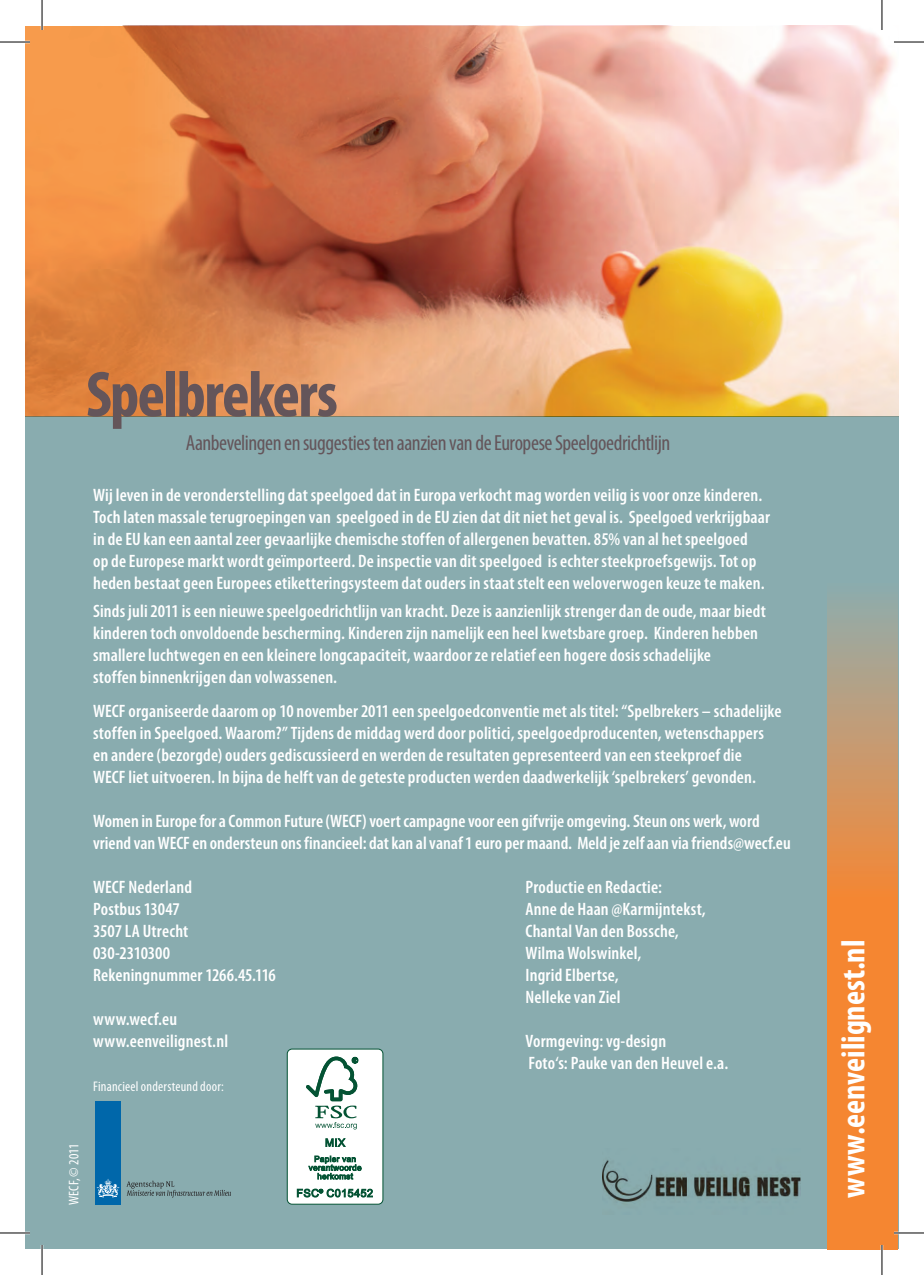
<style>
.page{position:relative;width:924px;height:1275px;background:#fff}
.page>*{position:absolute;margin:0;border:0;box-sizing:border-box;transform-origin:0 0}
.Fließtext{font:700 condensed 65.4px "Myriad Pro";letter-spacing:-.025em;color:#64555a}
.t1{font:700 condensed 33.4px "Myriad Pro";color:#fff}
.Fließtext-2{font:condensed 22px "Myriad Pro";letter-spacing:-.02em;color:#64555a}
.Kasten_Text_Uranabba{font:600 condensed 18px/22px "Myriad Pro";letter-spacing:.01em;color:#fff}
.Kasten_Text_Uranabba-2{font:condensed 14px "Myriad Pro";letter-spacing:.015em;color:#fff}
</style>
<div class="page">
<div style="left:25px;top:416px;width:873px;height:832px;background:#89acaf"></div>
<img style="left:25px;top:26px;width:857px;height:390px">
<svg style="left:826px;top:603px;width:71px;height:647px;background:#de8f4e"></svg>
<div style="left:287px;top:1049px;width:96px;height:155px;background:#fff;border-radius:5px"></div>
<div style="left:286px;top:1048px;width:97px;height:156px;border:1px solid #045334;border-radius:5px"></div>
<svg style="left:306px;top:1056px;width:52px;height:73px"></svg>
<svg style="left:325px;top:1138px;width:20px;height:9px"></svg>
<svg style="left:308px;top:1155px;width:53px;height:24px"></svg>
<svg style="left:297px;top:1188px;width:75px;height:9px"></svg>
<div style="left:95px;top:1101px;width:26px;height:103px;background:#0067aa"></div>
<svg style="left:97px;top:1179px;width:22px;height:19px"></svg>
<svg style="left:126px;top:1180px;width:105px;height:17px"></svg>
<hr style="left:0;top:41px;width:30px;height:2px;background:#fff">
<hr style="left:0;top:1231px;width:30px;height:3px;background:#fff">
<hr style="left:893px;top:1231px;width:30px;height:3px;background:#fff">
<hr style="left:41px;top:0;width:2px;height:30px;background:#fff">
<hr style="left:41px;top:1245px;width:2px;height:30px;background:#fff">
<hr style="left:880px;top:0;width:2px;height:30px;background:#fff">
<hr style="left:880px;top:1245px;width:2px;height:30px;background:#fff">
<hr style="left:0;top:42px;width:30px;height:1px;background:#000">
<hr style="left:893px;top:42px;width:30px;height:1px;background:#000">
<hr style="left:0;top:1232px;width:30px;height:1px;background:#000">
<hr style="left:893px;top:1232px;width:30px;height:1px;background:#000">
<hr style="left:42px;top:0;width:1px;height:30px;background:#000">
<hr style="left:42px;top:1245px;width:1px;height:30px;background:#000">
<hr style="left:881px;top:0;width:1px;height:30px;background:#000">
<hr style="left:881px;top:1245px;width:1px;height:30px;background:#000">
<p class="Fließtext" style="left:86px;top:354px;width:253px">Spelbrekers</p>
<p class="Fließtext-2" style="left:186px;top:429px;width:485px">Aanbevelingen en suggesties ten aanzien van de Europese Speelgoedrichtlijn</p>
<p class="Kasten_Text_Uranabba" style="left:93px;top:484px;width:678px">Wij leven in de veronderstelling dat speelgoed dat in Europa verkocht mag worden veilig is voor onze kinderen.<br>Toch laten massale terugroepingen van speelgoed in de EU zien dat dit niet het geval is. Speelgoed verkrijgbaar in de EU kan een aantal zeer gevaarlijke chemische stoffen of allergenen bevatten. 85% van al het speelgoed<br>op de Europese markt wordt geïmporteerd. De inspectie van dit speelgoed is echter steekproefsgewijs. Tot op heden bestaat geen Europees etiketteringsysteem dat ouders in staat stelt een weloverwogen keuze te maken.</p>
<p class="Kasten_Text_Uranabba" style="left:93px;top:600px;width:674px">Sinds juli 2011 is een nieuwe speelgoedrichtlijn van kracht. Deze is aanzienlijk strenger dan de oude, maar biedt kinderen toch onvoldoende bescherming. Kinderen zijn namelijk een heel kwetsbare groep. Kinderen hebben smallere luchtwegen en een kleinere longcapaciteit, waardoor ze relatief een hogere dosis schadelijke<br>stoffen binnenkrijgen dan volwassenen.</p>
<p class="Kasten_Text_Uranabba" style="left:93px;top:700px;width:689px">WECF organiseerde daarom op 10 november 2011 een speelgoedconventie met als titel: “Spelbrekers – schadelijke stoffen in Speelgoed. Waarom?” Tijdens de middag werd door politici, speelgoedproducenten, wetenschappers en andere (bezorgde) ouders gediscussieerd en werden de resultaten gepresenteerd van een steekproef die<br>WECF liet uitvoeren. In bijna de helft van de geteste producten werden daadwerkelijk ‘spelbrekers’ gevonden.</p>
<p class="Kasten_Text_Uranabba" style="left:93px;top:810px;width:698px">Women in Europe for a Common Future (WECF) voert campagne voor een gifvrije omgeving. Steun ons werk, word vriend van WECF en ondersteun ons financieel: dat kan al vanaf 1 euro per maand. Meld je zelf aan via friends@wecf.eu</p>
<p class="Kasten_Text_Uranabba" style="left:93px;top:876px;width:100px">WECF Nederland</p>
<p class="Kasten_Text_Uranabba" style="left:93px;top:898px;width:88px">Postbus 13047</p>
<p class="Kasten_Text_Uranabba" style="left:93px;top:920px;width:97px">3507 LA Utrecht</p>
<p class="Kasten_Text_Uranabba" style="left:93px;top:942px;width:78px">030-2310300</p>
<p class="Kasten_Text_Uranabba" style="left:93px;top:964px;width:184px">Rekeningnummer 1266.45.116</p>
<p class="Kasten_Text_Uranabba" style="left:93px;top:1008px;width:85px">www.wecf.eu</p>
<p class="Kasten_Text_Uranabba" style="left:93px;top:1030px;width:136px">www.eenveilignest.nl</p>
<p class="Kasten_Text_Uranabba-2" style="left:93px;top:1078px;width:132px">Financieel ondersteund door:</p>
<p class="Kasten_Text_Uranabba" style="left:525px;top:875px;width:138px">Productie en Redactie:</p>
<p class="Kasten_Text_Uranabba" style="left:525px;top:897px;width:182px">Anne de Haan @Karmijntekst,</p>
<p class="Kasten_Text_Uranabba" style="left:525px;top:919px;width:155px">Chantal Van den Bossche,</p>
<p class="Kasten_Text_Uranabba" style="left:525px;top:941px;width:117px">Wilma Wolswinkel,</p>
<p class="Kasten_Text_Uranabba" style="left:525px;top:963px;width:95px">Ingrid Elbertse,</p>
<p class="Kasten_Text_Uranabba" style="left:525px;top:985px;width:97px">Nelleke van Ziel</p>
<p class="Kasten_Text_Uranabba" style="left:525px;top:1029px;width:142px">Vormgeving: vg-design</p>
<p class="Kasten_Text_Uranabba" style="left:528px;top:1051px;width:201px">Foto‘s: Pauke van den Heuvel e.a.</p>
<p class="Kasten_Text_Uranabba-2" style="left:65px;top:1205px;width:63px;rotate:-90deg">WECF, © 2011</p>
<p class="t1" style="left:832px;top:1197px;width:259px;rotate:-90deg">www.eenveilignest.nl</p>
</div>
